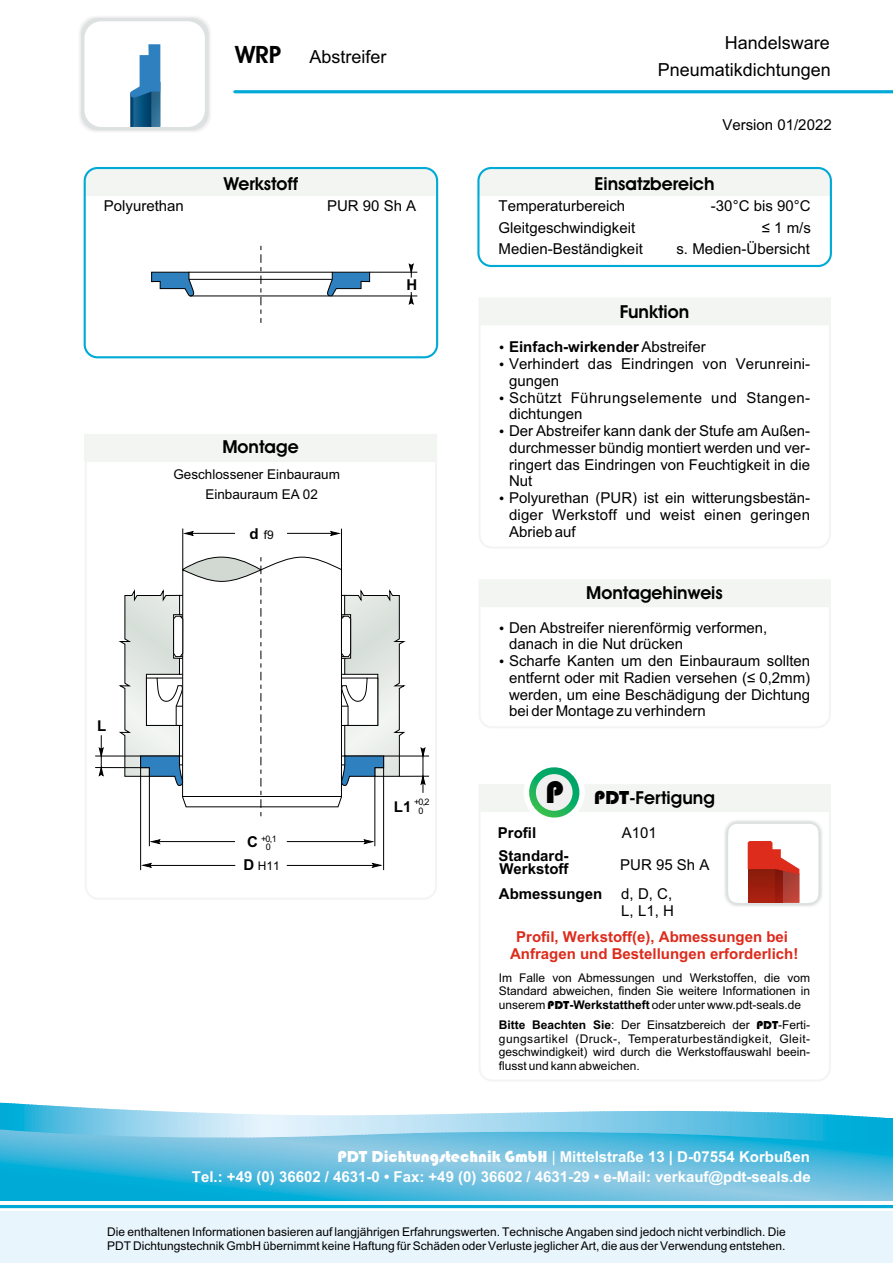
<style>
.page{position:relative;width:893px;height:1263px;background:#fff}
.page>*{position:absolute;margin:0;border:0;box-sizing:border-box;transform-origin:0 0}
.t1{font:32.25px "Bauhaus 93";color:#000}
.t2{font:600 24px "Avant Garde IT Cby BT";color:#000}
.t3{font:600 18px "Avant Garde IT Cby BT";color:#000}
.t4{font:18px "Arial";color:#000}
.t5{font:15px/16.8px "Arial";color:#000}
.t6{font:700 15px "Arial";color:#fff}
.t7{font:700 15px/16.8px "Arial";color:#dd2b1c;text-align:center}
.t8{font:700 15px/13.4px "Arial";color:#000}
.t9{font:13.5px "Arial";color:#000}
.t10{font:12px/13.5px "Arial";color:#000;text-align:justify}
.t11{font:9px/8.9px "Arial";color:#000}
.s1{font-weight:700;font-size:15px}
.s2{font-weight:700}
.s3{font-family:"Bauhaus 93";font-weight:400;font-size:19.5px}
.s4{font-family:"Bauhaus 93"}
.s5{font-family:"Bauhaus 93";font-weight:400;font-size:16.5px}
.s6{font-weight:400}
</style>
<div class="page">
<svg style="left:0;top:1145px;width:893px;height:55px;background:#57bcde"></svg>
<div style="left:0;top:1212px;width:893px;height:51px;background:#e8f5fc"></div>
<hr style="left:0;top:1205px;width:893px;height:3px;background:#00aad6">
<svg style="left:0;top:1102px;width:893px;height:43px"></svg>
<svg style="left:479px;top:579px;width:352px;height:149px"></svg>
<svg style="left:479px;top:298px;width:352px;height:250px"></svg>
<div style="left:78px;top:16px;width:133px;height:117px;background:#f9f7f7;border-radius:17px"></div>
<div style="left:80px;top:17px;width:130px;height:114px;background:#edefee;border-radius:17px"></div>
<div style="left:81px;top:18px;width:128px;height:112px;background:#dde1e1;border-radius:17px"></div>
<div style="left:84px;top:21px;width:121px;height:106px;background:#fff;border-radius:17px"></div>
<hr style="left:235px;top:90px;width:658px;height:3px;background:#00aad6">
<div style="left:480px;top:170px;width:349px;height:26px;background:#f2f5f2"></div>
<div style="left:477px;top:167px;width:355px;height:100px;border:2px solid #00aad6;border-radius:13px"></div>
<svg style="left:85px;top:434px;width:352px;height:466px"></svg>
<svg style="left:130px;top:44px;width:30px;height:83px"></svg>
<div style="left:85px;top:168px;width:352px;height:28px;background:#f2f5f2"></div>
<div style="left:84px;top:167px;width:354px;height:191px;border:2px solid #00aad6;border-radius:13px"></div>
<hr style="left:370px;top:272px;width:47px;height:1px;background:#000">
<hr style="left:331px;top:296px;width:86px;height:1px;background:#000">
<svg style="left:408px;top:292px;width:6px;height:13px"></svg>
<svg style="left:408px;top:263px;width:6px;height:15px"></svg>
<svg style="left:260px;top:246px;width:1px;height:77px"></svg>
<svg style="left:151px;top:271px;width:44px;height:26px"></svg>
<hr style="left:190px;top:295px;width:140px;height:1px;background:#000">
<hr style="left:189px;top:279px;width:143px;height:1px;background:#000">
<hr style="left:189px;top:272px;width:143px;height:1px;background:#000">
<svg style="left:326px;top:271px;width:44px;height:26px"></svg>
<hr style="left:149px;top:865px;width:86px;height:1px;background:#000">
<hr style="left:287px;top:865px;width:89px;height:1px;background:#000">
<hr style="left:188px;top:533px;width:47px;height:1px;background:#000">
<hr style="left:287px;top:533px;width:47px;height:1px;background:#000">
<hr style="left:182px;top:528px;width:1px;height:41px;background:#000">
<hr style="left:341px;top:529px;width:1px;height:41px;background:#000">
<hr style="left:101px;top:735px;width:1px;height:38px;background:#000">
<hr style="left:156px;top:841px;width:79px;height:1px;background:#000">
<hr style="left:287px;top:841px;width:81px;height:1px;background:#000">
<hr style="left:95px;top:756px;width:46px;height:1px;background:#000">
<hr style="left:95px;top:767px;width:46px;height:1px;background:#000">
<hr style="left:149px;top:776px;width:1px;height:70px;background:#000">
<hr style="left:374px;top:776px;width:1px;height:70px;background:#000">
<div style="left:244px;top:857px;width:9px;height:17px;background:#fff"></div>
<div style="left:254px;top:859px;width:23px;height:14px;background:#fff"></div>
<svg style="left:139px;top:862px;width:14px;height:6px"></svg>
<svg style="left:371px;top:862px;width:12px;height:6px"></svg>
<svg style="left:329px;top:530px;width:14px;height:7px"></svg>
<svg style="left:181px;top:530px;width:14px;height:7px"></svg>
<svg style="left:98px;top:746px;width:6px;height:37px"></svg>
<svg style="left:363px;top:839px;width:13px;height:6px"></svg>
<svg style="left:148px;top:839px;width:13px;height:6px"></svg>
<div style="left:248px;top:834px;width:9px;height:17px;background:#fff"></div>
<div style="left:98px;top:717px;width:8px;height:17px;background:#fff"></div>
<hr style="left:140px;top:768px;width:1px;height:102px;background:#000">
<svg style="left:117px;top:551px;width:290px;height:267px"></svg>
<hr style="left:423px;top:751px;width:1px;height:42px;background:#000">
<hr style="left:384px;top:756px;width:45px;height:1px;background:#000">
<hr style="left:399px;top:776px;width:30px;height:1px;background:#000">
<svg style="left:420px;top:772px;width:6px;height:20px"></svg>
<svg style="left:420px;top:746px;width:6px;height:14px"></svg>
<div style="left:405px;top:798px;width:23px;height:17px;background:#fff"></div>
<div style="left:395px;top:798px;width:13px;height:17px;background:#fff"></div>
<hr style="left:383px;top:768px;width:1px;height:102px;background:#000">
<svg style="left:479px;top:784px;width:352px;height:297px"></svg>
<div style="left:724px;top:820px;width:99px;height:87px;background:#f9f7f7;border-radius:13px"></div>
<div style="left:725px;top:820px;width:97px;height:86px;background:#edefee;border-radius:13px"></div>
<div style="left:726px;top:821px;width:95px;height:84px;background:#dde1e1;border-radius:13px"></div>
<div style="left:728px;top:824px;width:90px;height:79px;background:#fff;border-radius:8px"></div>
<svg style="left:526px;top:767px;width:57px;height:54px"></svg>
<div style="left:536px;top:774px;width:37px;height:37px;background:#f0f0f0;border-radius:50%"></div>
<hr style="left:748px;top:903px;width:34px;height:1px;background:#b12210">
<svg style="left:748px;top:841px;width:51px;height:62px;background:#c1493c"></svg>
<svg style="left:500px;top:346px;width:4px;height:3px"></svg>
<svg style="left:500px;top:362px;width:4px;height:4px"></svg>
<svg style="left:500px;top:396px;width:4px;height:4px"></svg>
<svg style="left:500px;top:429px;width:4px;height:4px"></svg>
<svg style="left:500px;top:496px;width:4px;height:4px"></svg>
<svg style="left:500px;top:626px;width:4px;height:4px"></svg>
<svg style="left:500px;top:659px;width:4px;height:4px"></svg>
<h2 class="t2" style="left:235px;top:45px;width:48px">WRP</h2>
<p class="t4" style="left:309px;top:50px;width:79px">Abstreifer</p>
<p class="t3" style="left:224px;top:176px;width:76px">Werkstoff</p>
<p class="t5" style="left:104px;top:199px;width:82px">Polyurethan</p>
<p class="t5" style="left:327px;top:199px;width:91px">PUR 90 Sh A</p>
<p class="t3" style="left:222px;top:439px;width:78px">Montage</p>
<p class="t9" style="left:205px;top:489px;width:114px">Einbauraum EA 02</p>
<p class="t9" style="left:173px;top:470px;width:168px">Geschlossener Einbauraum</p>
<p class="t10" style="left:250px;top:529px;width:26px"><span class="s1">d</span> f9</p>
<p class="t8" style="left:406px;top:279px;width:12px">H</p>
<p class="t8" style="left:97px;top:720px;width:11px">L</p>
<p class="t4" style="left:725px;top:36px;width:107px">Handelsware</p>
<p class="t4" style="left:658px;top:62px;width:175px">Pneumatikdichtungen</p>
<p class="t5" style="left:722px;top:118px;width:111px">Version 01/2022</p>
<p class="t3" style="left:595px;top:176px;width:122px">Einsatzbereich</p>
<p class="t5" style="left:499px;top:199px;width:128px">Temperaturbereich</p>
<p class="t5" style="left:711px;top:199px;width:101px">-30°C bis 90°C</p>
<p class="t5" style="left:499px;top:220px;width:138px">Gleitgeschwindigkeit</p>
<p class="t5" style="left:762px;top:220px;width:51px">≤ 1 m/s</p>
<p class="t5" style="left:499px;top:242px;width:146px">Medien-Beständigkeit</p>
<p class="t5" style="left:676px;top:242px;width:135px">s. Medien-Übersicht</p>
<p class="t3" style="left:620px;top:304px;width:71px">Funktion</p>
<p class="t5" style="left:509px;top:340px;width:303px"><span class="s2">Einfach-wirkender</span> Abstreifer<br>Verhindert das Eindringen von Verunreini&shy;gungen<br>Schützt Führungselemente und Stangen&shy;dichtungen<br>Der Abstreifer kann dank der Stufe am Außen&shy;durchmesser bündig montiert werden und ver&shy;ringert das Eindringen von Feuchtigkeit in die<br>Nut<br>Polyurethan (PUR) ist ein witterungsbestän&shy;diger Werkstoff und weist einen geringen<br>Abrieb auf</p>
<p class="t3" style="left:586px;top:585px;width:138px">Montagehinweis</p>
<p class="t5" style="left:509px;top:620px;width:303px">Den Abstreifer nierenförmig verformen, danach in die Nut drücken<br>Scharfe Kanten um den Einbauraum sollten entfernt oder mit Radien versehen (≤ 0,2mm) werden, um eine Beschädigung der Dichtung bei der Montage zu verhindern</p>
<p class="t11" style="left:266px;top:835px;width:12px;text-indent:-18px"><span class="s1">C</span> +0,1<br>0</p>
<p class="t10" style="left:244px;top:860px;width:38px"><span class="s1">D</span> H11</p>
<h1 class="t1" style="left:545px;top:774px;width:20px">P</h1>
<p class="t8" style="left:394px;top:801px;width:19px">L1</p>
<p class="t11" style="left:414px;top:797px;width:17px;line-height:9.6px;text-align:center">+0,2<br>0</p>
<p class="t3" style="left:594px;top:790px;width:122px"><span class="s3">PDT</span>-Fertigung</p>
<p class="t8" style="left:498px;top:827px;width:40px">Profil</p>
<p class="t5" style="left:620px;top:818px;width:91px;line-height:32px">A101<br>PUR 95 Sh A</p>
<p class="t8" style="left:499px;top:888px;width:105px">Abmessungen</p>
<p class="t7" style="left:510px;top:930px;width:290px">Profil, Werkstoff(e), Abmessungen bei<br>Anfragen und Bestellungen erforderlich!</p>
<p class="t10" style="left:499px;top:972px;width:313px">Im Falle von Abmessungen und Werkstoffen, die vom Standard abweichen, finden Sie weitere Informationen in unserem <span class="s4">PDT</span><span class="s2">-Werkstattheft</span> oder unter www.pdt-seals.de</p>
<p class="t10" style="left:499px;top:1019px;width:313px"><span class="s2">Bitte Beachten Sie</span>: Der Einsatzbereich der <span class="s4">PDT</span>-Ferti&shy;gungsartikel (Druck-, Temperaturbeständigkeit, Gleit&shy;geschwindigkeit) wird durch die Werkstoffauswahl beein&shy;flusst und kann abweichen.</p>
<p class="t8" style="left:498px;top:850px;width:72px">Standard-<br>Werkstoff</p>
<p class="t5" style="left:621px;top:886px;width:54px">d, D, C,<br>L, L1, H</p>
<p class="t6" style="left:338px;top:1151px;width:474px"><span class="s5">PDT Dichtungstechnik GmbH</span> <span class="s6">|</span> Mittelstraße 13 | D-07554 Korbußen</p>
<p class="t6" style="left:192px;top:1171px;width:620px">Tel.: +49 (0) 36602 / 4631-0 • Fax: +49 (0) 36602 / 4631-29 • e-Mail: verkauf@pdt-seals.de</p>
<p class="t10" style="left:107px;top:1226px;width:680px">Die enthaltenen Informationen basieren auf langjährigen Erfahrungswerten. Technische Angaben sind jedoch nicht verbindlich. Die<br>PDT Dichtungstechnik GmbH übernimmt keine Haftung für Schäden oder Verluste jeglicher Art, die aus der Verwendung entstehen.</p>
</div>
